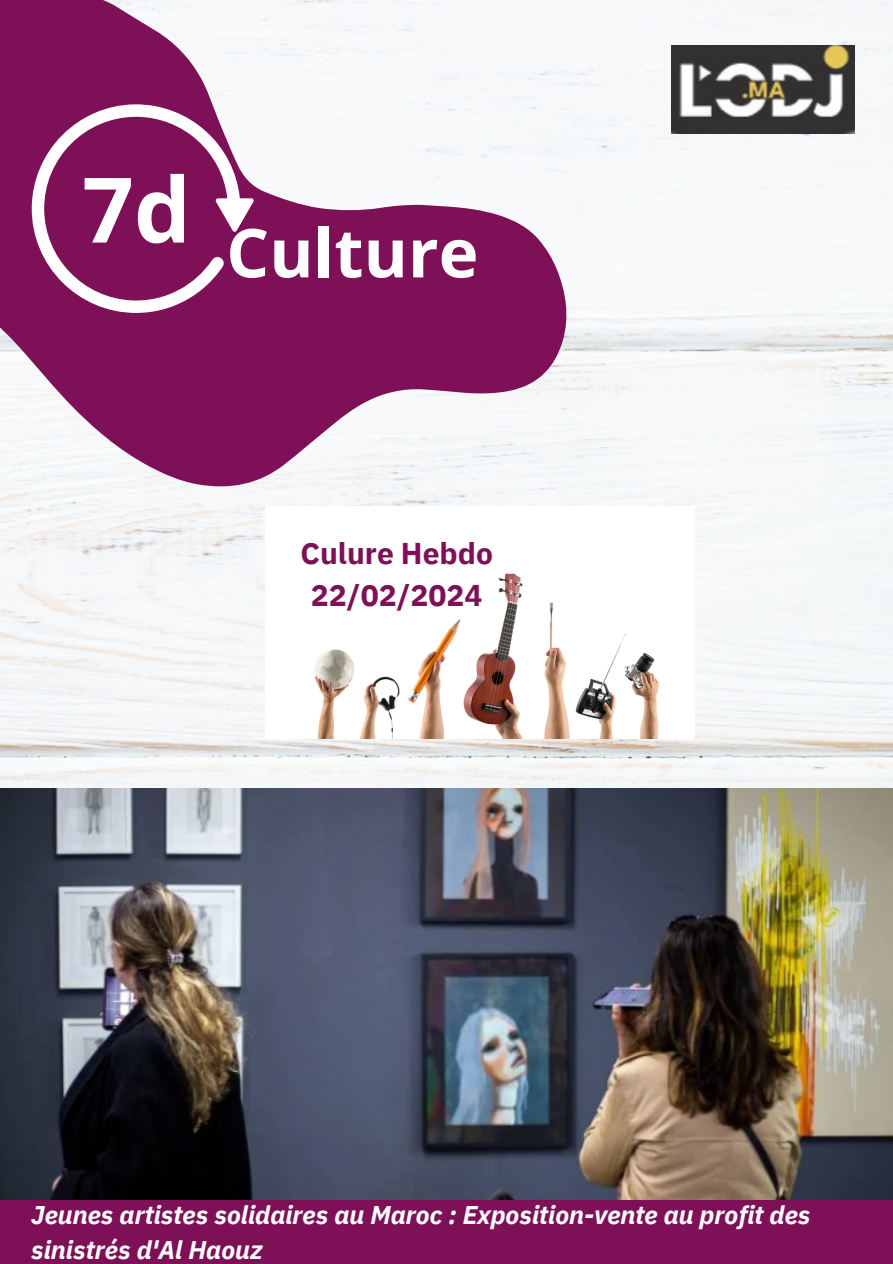
<style>
.page{position:relative;width:893px;height:1264px;background:#fff}
.page>*{position:absolute;margin:0;border:0;box-sizing:border-box;transform-origin:0 0}
.t1{font:700 67.5px "Open Sans";color:#fff}
.t2{font:700 30px/41.7px "IBM Plex Sans";color:#7d1056;text-align:center}
.t3{font:italic 700 25.5px/34.8px "IBM Plex Sans";color:#fff}
</style>
<div class="page">
<img style="left:0;top:0;width:892px;height:788px">
<svg style="left:0;top:0;width:569px;height:490px;fill:#7f1559"></svg>
<svg style="left:31px;top:104px;width:223px;height:209px;fill:#7d1056"></svg>
<svg style="left:85px;top:178px;width:46px;height:64px"></svg>
<svg style="left:138px;top:174px;width:46px;height:69px"></svg>
<img style="left:266px;top:507px;width:428px;height:231px">
<img style="left:0;top:788px;width:892px;height:412px">
<div style="left:0;top:1200px;width:892px;height:63px;background:#7d1056"></div>
<img style="left:671px;top:46px;width:183px;height:87px">
<p class="t1" style="left:226px;top:205px;width:254px">Culture</p>
<p class="t2" style="left:300px;top:532px;width:194px">Culure Hebdo<br>22/02/2024</p>
<p class="t3" style="left:31px;top:1196px;width:780px">Jeunes artistes solidaires au Maroc : Exposition-vente au profit des sinistrés d'Al Haouz</p>
</div>
